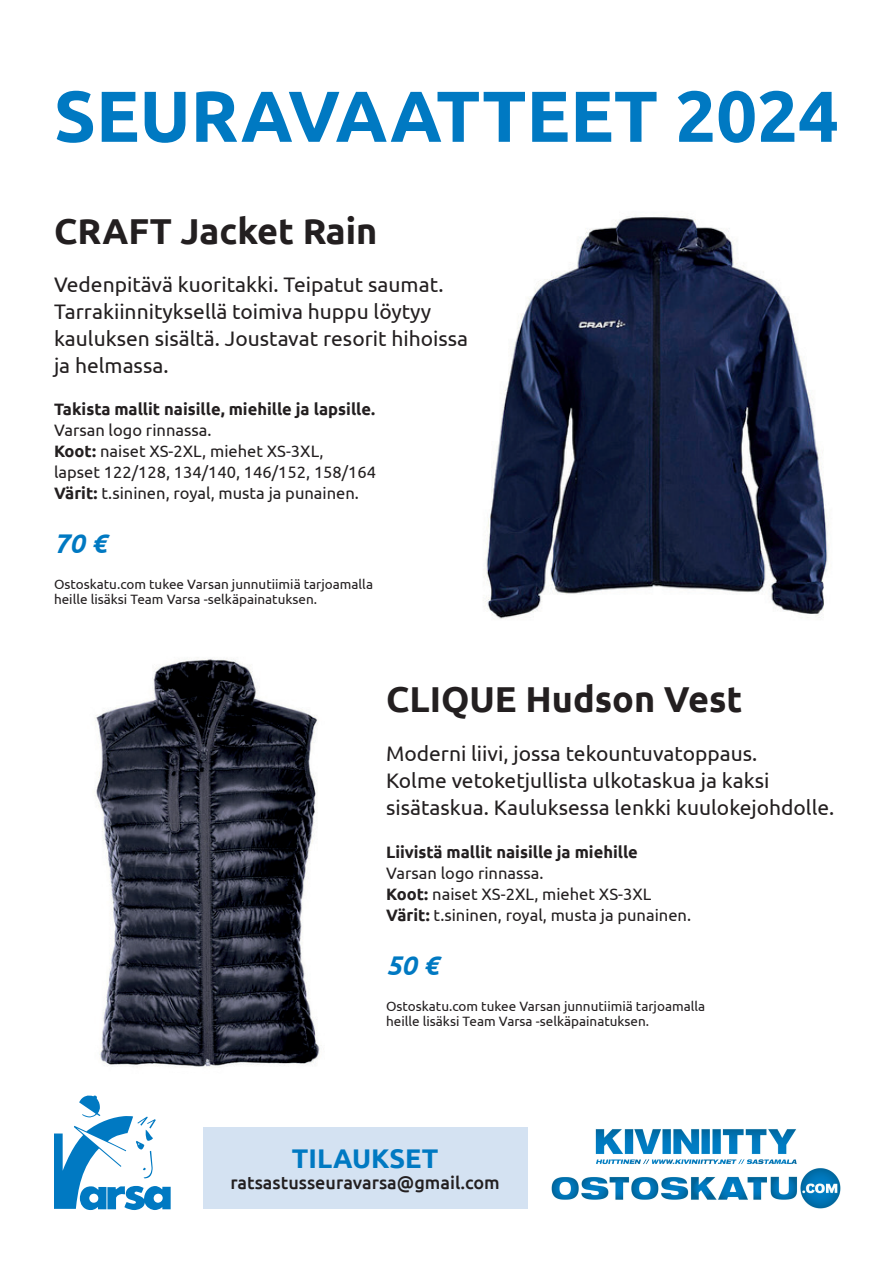
<style>
.page{position:relative;width:893px;height:1263px;background:#fff}
.page>*{position:absolute;margin:0;border:0;box-sizing:border-box;transform-origin:0 0}
.t1{font:700 72px "Ubuntu";color:#0079c2}
.t2{font:700 36px "Ubuntu";color:#231f20}
.t3{font:700 27px "Ubuntu";color:#0079c2}
.t4{font:italic 700 27px "Ubuntu";color:#0079c2}
.t5{font:21px/27px "Ubuntu";color:#231f20}
.t6{font:500 18px "Ubuntu";color:#231f20}
.t7{font:16.5px/21px "Ubuntu";color:#231f20}
.t8{font:700 16.5px "Ubuntu";color:#231f20}
.t9{font:13.5px/15px "Ubuntu";color:#231f20}
.s1{font-weight:700}
</style>
<div class="page">
<img style="left:94px;top:659px;width:228px;height:408px">
<img style="left:484px;top:216px;width:345px;height:403px">
<svg style="left:54px;top:1095px;width:117px;height:115px"></svg>
<div style="left:203px;top:1127px;width:324px;height:82px;background:#d4e2f2"></div>
<img style="left:595px;top:1129px;width:202px;height:25px">
<img style="left:551px;top:1159px;width:290px;height:50px">
<h1 class="t1" style="left:54px;top:73px;width:786px">SEURAVAATTEET 2024</h1>
<h2 class="t2" style="left:54px;top:209px;width:325px">CRAFT Jacket Rain</h2>
<p class="t5" style="left:54px;top:270px;width:416px">Vedenpitävä kuoritakki. Teipatut saumat.<br>Tarrakiinnityksellä toimiva huppu löytyy kauluksen sisältä. Joustavat resorit hihoissa ja helmassa.</p>
<p class="t8" style="left:54px;top:399px;width:323px">Takista mallit naisille, miehille ja lapsille.</p>
<p class="t7" style="left:54px;top:419px;width:324px">Varsan logo rinnassa.<br><span class="s1">Koot:</span> naiset XS-2XL, miehet XS-3XL,<br>lapset 122/128, 134/140, 146/152, 158/164<br><span class="s1">Värit:</span> t.sininen, royal, musta ja punainen.</p>
<p class="t4" style="left:54px;top:527px;width:54px">70 €</p>
<p class="t9" style="left:54px;top:576px;width:321px">Ostoskatu.com tukee Varsan junnutiimiä tarjoamalla heille lisäksi Team Varsa -selkäpainatuksen.</p>
<h2 class="t2" style="left:386px;top:678px;width:358px">CLIQUE Hudson Vest</h2>
<p class="t5" style="left:386px;top:739px;width:450px">Moderni liivi, jossa tekountuvatoppaus.<br>Kolme vetoketjullista ulkotaskua ja kaksi sisätaskua. Kauluksessa lenkki kuulokejohdolle.</p>
<p class="t8" style="left:386px;top:842px;width:253px">Liivistä mallit naisille ja miehille</p>
<p class="t7" style="left:386px;top:862px;width:306px">Varsan logo rinnassa.<br><span class="s1">Koot:</span> naiset XS-2XL, miehet XS-3XL<br><span class="s1">Värit:</span> t.sininen, royal, musta ja punainen.</p>
<p class="t4" style="left:386px;top:949px;width:54px">50 €</p>
<p class="t9" style="left:386px;top:998px;width:321px">Ostoskatu.com tukee Varsan junnutiimiä tarjoamalla heille lisäksi Team Varsa -selkäpainatuksen.</p>
<p class="t3" style="left:292px;top:1142px;width:148px">TILAUKSET</p>
<p class="t6" style="left:230px;top:1171px;width:271px">ratsastusseuravarsa@gmail.com</p>
</div>
